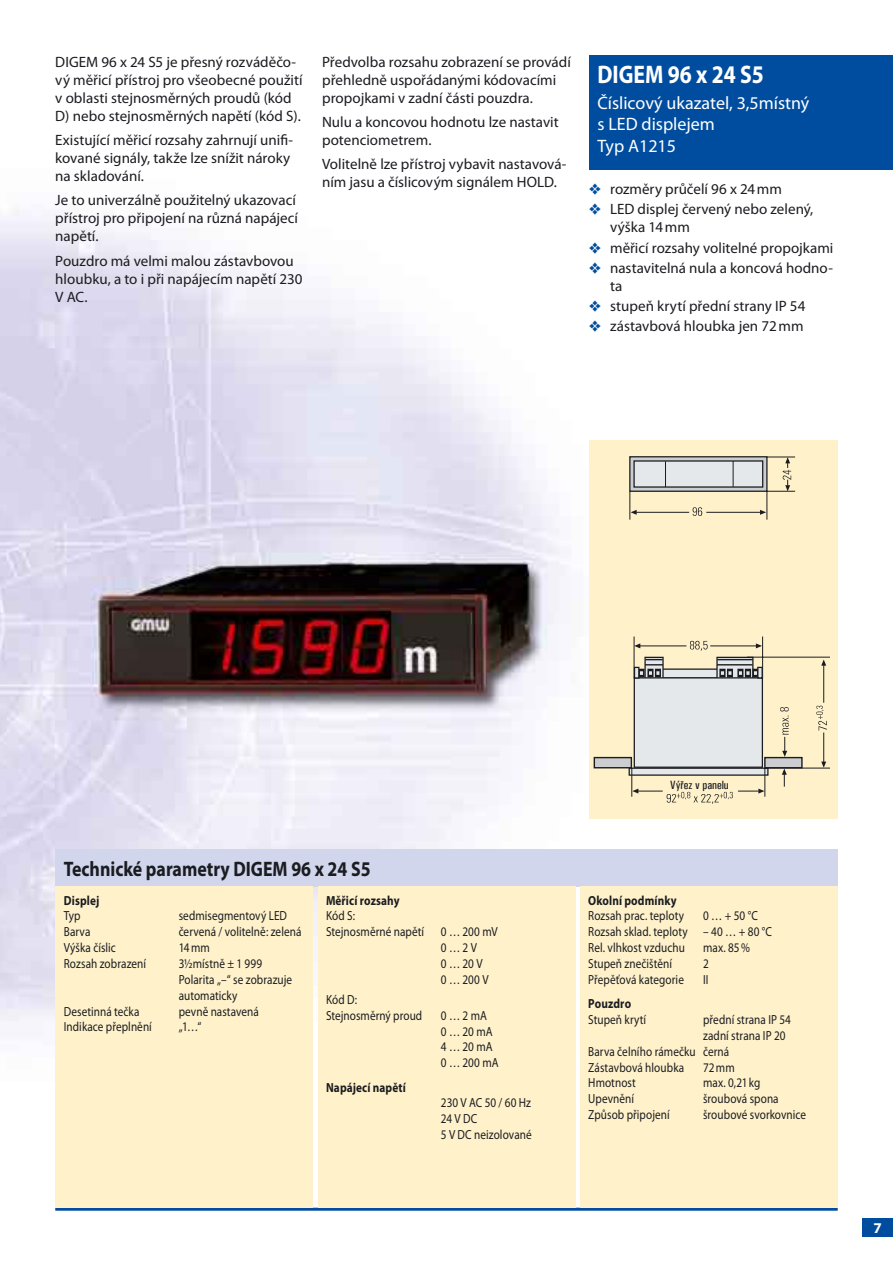
<style>
.page{position:relative;width:893px;height:1263px;background:#fff}
.page>*{position:absolute;margin:0;border:0;box-sizing:border-box;transform-origin:0 0}
.t1{font:700 25.5px "Myriad Pro";color:#fff;scale:.85 1}
.t2{font:700 21px "Myriad Pro";color:#1b1c20;scale:.85 1}
.t3{font:18px/21.6px "Myriad Pro";color:#fff}
.t4{font:15px/18px "Myriad Pro";color:#1b1c20}
.t5{font:700 15px "Myriad Pro";color:#fff}
.t6{font:13.2px/15.9px "Myriad Pro";letter-spacing:.005em;color:#1b1c20;scale:.85 1}
.t7{font:700 13.2px "Myriad Pro";letter-spacing:.01em;color:#1b1c20;scale:.85 1}
.t8{font:500 condensed 12px "Univers";color:#1b1c20}
.s1{color:#004d9f}
</style>
<div class="page">
<img style="left:0;top:210px;width:893px;height:1027px">
<div style="left:862px;top:1218px;width:31px;height:18px;background:#004d9f"></div>
<hr style="left:55px;top:1208px;width:783px;height:3px;background:#004d9f">
<div style="left:589px;top:441px;width:249px;height:378px;background:#fff2cb"></div>
<hr style="left:747px;top:657px;width:83px;height:1px;background:#1b1c20">
<hr style="left:634px;top:636px;width:1px;height:42px;background:#1b1c20">
<hr style="left:762px;top:636px;width:1px;height:42px;background:#1b1c20">
<hr style="left:823px;top:665px;width:1px;height:38px;background:#1b1c20">
<svg style="left:821px;top:659px;width:5px;height:7px"></svg>
<svg style="left:816px;top:706px;width:11px;height:25px"></svg>
<hr style="left:823px;top:732px;width:1px;height:30px;background:#1b1c20">
<svg style="left:821px;top:762px;width:5px;height:6px"></svg>
<hr style="left:764px;top:768px;width:66px;height:1px;background:#1b1c20">
<svg style="left:594px;top:641px;width:209px;height:163px"></svg>
<svg style="left:629px;top:456px;width:166px;height:64px"></svg>
<div style="left:589px;top:55px;width:304px;height:115px;background:#004d9f"></div>
<div style="left:55px;top:849px;width:783px;height:37px;background:#d2d6ec"></div>
<div style="left:55px;top:886px;width:258px;height:322px;background:#fff2cb"></div>
<div style="left:318px;top:886px;width:257px;height:322px;background:#fff2cb"></div>
<div style="left:580px;top:886px;width:258px;height:322px;background:#fff2cb"></div>
<p class="t4" style="left:55px;top:53px;width:249px">DIGEM 96 x 24 S5 je přesný rozváděčo&shy;vý měřicí přístroj pro všeobecné použití v oblasti stejnosměrných proudů (kód D) nebo stejnosměrných napětí (kód S).</p>
<p class="t4" style="left:55px;top:131px;width:239px">Existující měřicí rozsahy zahrnují unifi&shy;kované signály, takže lze snížit nároky na skladování.</p>
<p class="t4" style="left:55px;top:192px;width:244px">Je to univerzálně použitelný ukazovací přístroj pro připojení na různá napájecí napětí.</p>
<p class="t4" style="left:55px;top:252px;width:249px">Pouzdro má velmi malou zástavbovou hloubku, a to i při napájecím napětí 230<br>V AC.</p>
<p class="t4" style="left:322px;top:53px;width:250px">Předvolba rozsahu zobrazení se provádí přehledně uspořádanými kódovacími propojkami v zadní části pouzdra.</p>
<p class="t4" style="left:322px;top:113px;width:238px">Nulu a koncovou hodnotu lze nastavit potenciometrem.</p>
<p class="t4" style="left:322px;top:156px;width:246px">Volitelně lze přístroj vybavit nastavová&shy;ním jasu a číslicovým signálem HOLD.</p>
<h1 class="t1" style="left:597px;top:60px;width:197px">DIGEM 96 x 24 S5</h1>
<p class="t3" style="left:597px;top:92px;width:214px">Číslicový ukazatel, 3,5místný s LED displejem<br>Typ A1215</p>
<p class="t4" style="left:589px;top:180px;width:195px"><span class="s1">❖</span> rozměry průčelí 96 x 24 mm</p>
<p class="t4" style="left:610px;top:201px;width:205px;text-indent:-21px"><span class="s1">❖</span> LED displej červený nebo zelený, výška 14 mm</p>
<p class="t4" style="left:589px;top:239px;width:246px"><span class="s1">❖</span> měřicí rozsahy volitelné propojkami</p>
<p class="t4" style="left:610px;top:259px;width:224px;text-indent:-21px"><span class="s1">❖</span> nastavitelná nula a koncová hodno&shy;ta</p>
<p class="t4" style="left:589px;top:297px;width:218px"><span class="s1">❖</span> stupeň krytí přední strany IP 54</p>
<p class="t4" style="left:589px;top:317px;width:216px"><span class="s1">❖</span> zástavbová hloubka jen 72 mm</p>
<h2 class="t2" style="left:64px;top:857px;width:362px">Technické parametry DIGEM 96 x 24 S5</h2>
<p class="t7" style="left:64px;top:893px;width:43px">Displej</p>
<p class="t6" style="left:64px;top:908px;width:21px">Typ</p>
<p class="t6" style="left:179px;top:908px;width:129px">sedmisegmentový LED</p>
<p class="t6" style="left:64px;top:924px;width:33px">Barva</p>
<p class="t6" style="left:179px;top:924px;width:146px">červená / volitelně: zelená</p>
<p class="t6" style="left:64px;top:940px;width:63px">Výška číslic</p>
<p class="t6" style="left:179px;top:940px;width:38px">14 mm</p>
<p class="t6" style="left:64px;top:956px;width:98px">Rozsah zobrazení</p>
<p class="t6" style="left:179px;top:956px;width:135px">31⁄2místně ± 1 999<br>Polarita „–“ se zobrazuje automaticky</p>
<p class="t6" style="left:64px;top:1003px;width:90px">Desetinná tečka</p>
<p class="t6" style="left:179px;top:1003px;width:96px">pevně nastavená</p>
<p class="t6" style="left:64px;top:1019px;width:105px">Indikace přeplnění</p>
<p class="t6" style="left:179px;top:1019px;width:28px">„1…“</p>
<p class="t7" style="left:326px;top:893px;width:88px">Měřicí rozsahy</p>
<p class="t6" style="left:326px;top:908px;width:117px">Kód S:<br>Stejnosměrné napětí</p>
<p class="t6" style="left:326px;top:992px;width:115px">Kód D:<br>Stejnosměrný proud</p>
<p class="t7" style="left:326px;top:1080px;width:95px">Napájecí napětí</p>
<p class="t6" style="left:441px;top:924px;width:68px">0 … 200 mV<br>0 … 2 V<br>0 … 20 V<br>0 … 200 V</p>
<p class="t6" style="left:441px;top:1008px;width:70px">0 … 2 mA<br>0 … 20 mA<br>4 … 20 mA<br>0 … 200 mA</p>
<p class="t6" style="left:441px;top:1095px;width:108px">230 V AC 50 / 60 Hz<br>24 V DC<br>5 V DC neizolované</p>
<p class="t8" style="left:670px;top:778px;width:60px">Výřez v panelu</p>
<p class="t7" style="left:588px;top:893px;width:106px">Okolní podmínky</p>
<p class="t6" style="left:588px;top:908px;width:114px">Rozsah prac. teploty</p>
<p class="t6" style="left:588px;top:908px;width:218px;text-indent:115px">0 … + 50 °C<br>Rozsah sklad. teploty – 40 … + 80 °C<br>Rel. vlhkost vzduchu</p>
<p class="t6" style="left:703px;top:940px;width:57px">max. 85 %</p>
<p class="t6" style="left:588px;top:956px;width:100px">Stupeň znečištění</p>
<p class="t6" style="left:703px;top:956px;width:8px">2</p>
<p class="t6" style="left:588px;top:972px;width:114px">Přepěťová kategorie</p>
<p class="t6" style="left:703px;top:972px;width:8px">II</p>
<p class="t7" style="left:588px;top:996px;width:52px">Pouzdro</p>
<p class="t6" style="left:588px;top:1012px;width:70px">Stupeň krytí</p>
<p class="t6" style="left:703px;top:1012px;width:105px">přední strana IP 54</p>
<p class="t6" style="left:703px;top:1028px;width:98px">zadní strana IP 20</p>
<p class="t6" style="left:588px;top:1043px;width:167px">Barva čelního rámečku černá</p>
<p class="t6" style="left:588px;top:1059px;width:114px">Zástavbová hloubka</p>
<p class="t6" style="left:703px;top:1059px;width:39px">72 mm</p>
<p class="t6" style="left:588px;top:1075px;width:57px">Hmotnost</p>
<p class="t6" style="left:703px;top:1075px;width:69px">max. 0,21 kg</p>
<p class="t6" style="left:588px;top:1091px;width:55px">Upevnění</p>
<p class="t6" style="left:703px;top:1091px;width:90px">šroubová spona</p>
<p class="t6" style="left:588px;top:1107px;width:97px">Způsob připojení</p>
<p class="t6" style="left:703px;top:1107px;width:123px">šroubové svorkovnice</p>
<p class="t5" style="left:873px;top:1220px;width:10px">7</p>
</div>
